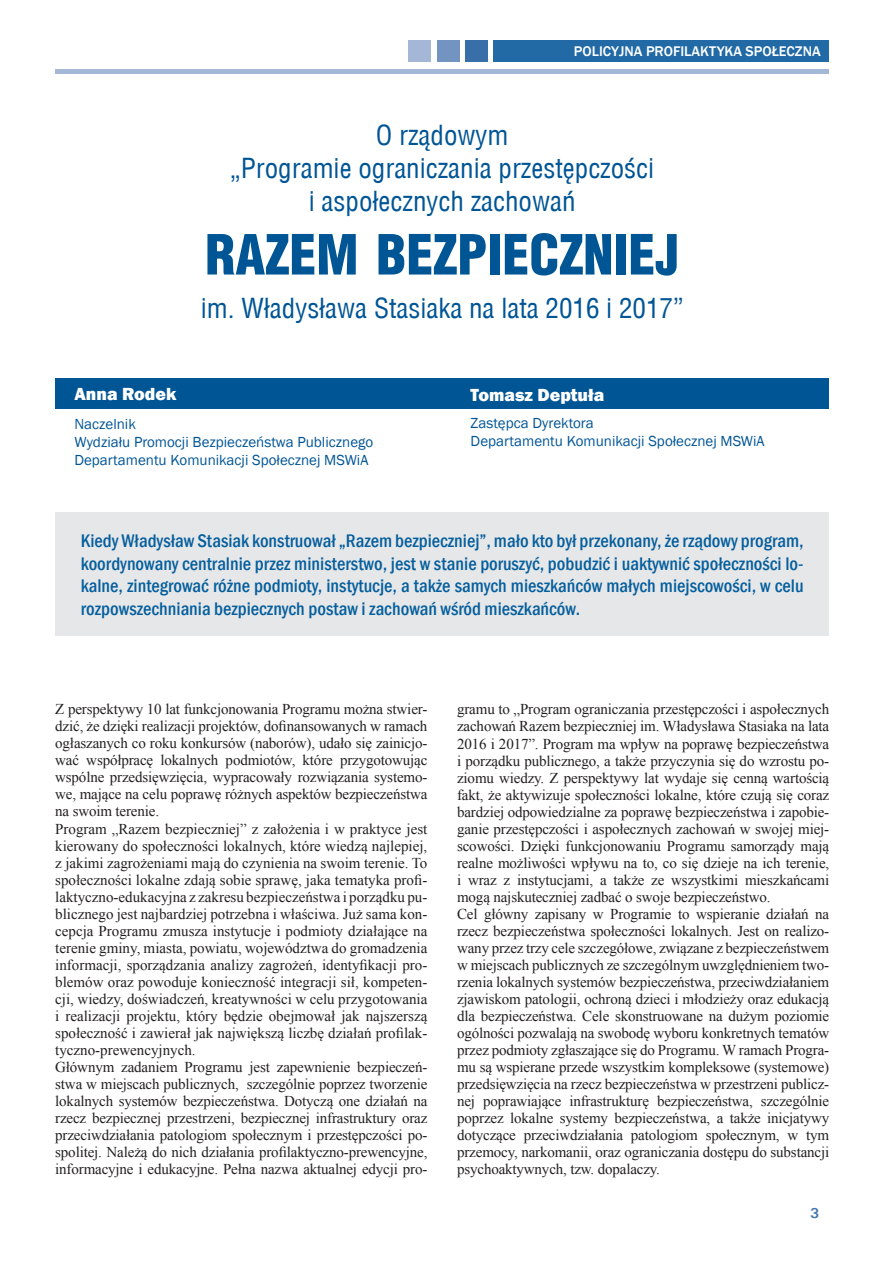
<style>
.page{position:relative;width:893px;height:1263px;background:#fff}
.page>*{position:absolute;margin:0;border:0;box-sizing:border-box;transform-origin:0 0}
.t1{font:900 54px "Switzerland Cond";color:#005595}
.t2{font:27px/33px "Switzerland Condensed";color:#005595;text-align:center}
.t3{font:500 condensed 18.75px/22.5px "Franklin Gothic";color:#055f9d;text-align:justify}
.t4{font:800 18px "Franklin Gothic";color:#fff}
.t5{font:15px/17px "Times New Roman";letter-spacing:-.01em;color:#231f20}
.t6{font:15px/18px "Franklin Gothic";color:#005595}
.t7{font:500 14.4px "Franklin Gothic";color:#fff}
.t8{font:700 14.4px "Univers";color:#4476ae}
</style>
<div class="page">
<hr style="left:55px;top:70px;width:774px;height:4px;background:#a4b7d7">
<div style="left:493px;top:41px;width:336px;height:21px;background:#216aa5"></div>
<div style="left:465px;top:41px;width:23px;height:21px;background:#386fa9"></div>
<div style="left:437px;top:41px;width:22px;height:21px;background:#7393c1"></div>
<div style="left:408px;top:41px;width:23px;height:21px;background:#a4b7d7"></div>
<div style="left:55px;top:378px;width:774px;height:31px;background:#005595"></div>
<div style="left:55px;top:513px;width:774px;height:123px;background:#e6e7e9"></div>
<p class="t7" style="left:574px;top:43px;width:248px">POLICYJNA PROFILAKTYKA SPOŁECZNA</p>
<h2 class="t2" style="left:230px;top:118px;width:425px">O rządowym<br>„Programie ograniczania przestępczości i aspołecznych zachowań</h2>
<h1 class="t1" style="left:205px;top:220px;width:475px">RAZEM BEZPIECZNIEJ</h1>
<h2 class="t2" style="left:201px;top:291px;width:484px">im. Władysława Stasiaka na lata 2016 i 2017”</h2>
<p class="t4" style="left:74px;top:383px;width:104px">Anna Rodek</p>
<p class="t6" style="left:74px;top:415px;width:300px">Naczelnik<br>Wydziału Promocji Bezpieczeństwa Publicznego<br>Departamentu Komunikacji Społecznej MSWiA</p>
<p class="t4" style="left:471px;top:383px;width:135px">Tomasz Deptuła</p>
<p class="t6" style="left:471px;top:415px;width:295px">Zastępca Dyrektora<br>Departamentu Komunikacji Społecznej MSWiA</p>
<p class="t3" style="left:81px;top:529px;width:724px">Kiedy Władysław Stasiak konstruował „Razem bezpieczniej”, mało kto był przekonany, że rządowy program, koordynowany centralnie przez ministerstwo, jest w stanie poruszyć, pobudzić i uaktywnić społeczności lo&shy;kalne, zintegrować różne podmioty, instytucje, a także samych mieszkańców małych miejscowości, w celu rozpowszechniania bezpiecznych postaw i zachowań wśród mieszkańców.</p>
<p class="t5" style="left:55px;top:701px;width:374px">Z perspektywy 10 lat funkcjonowania Programu można stwier&shy;dzić, że dzięki realizacji projektów, dofinansowanych w ramach ogłaszanych co roku konkursów (naborów), udało się zainicjo&shy;wać współpracę lokalnych podmiotów, które przygotowując wspólne przedsięwzięcia, wypracowały rozwiązania systemo&shy;we, mające na celu poprawę różnych aspektów bezpieczeństwa na swoim terenie.<br>Program „Razem bezpieczniej” z założenia i w praktyce jest kierowany do społeczności lokalnych, które wiedzą najlepiej, z jakimi zagrożeniami mają do czynienia na swoim terenie. To społeczności lokalne zdają sobie sprawę, jaka tematyka profi&shy;laktyczno-edukacyjna z zakresu bezpieczeństwa i porządku pu&shy;blicznego jest najbardziej potrzebna i właściwa. Już sama kon&shy;cepcja Programu zmusza instytucje i podmioty działające na terenie gminy, miasta, powiatu, województwa do gromadzenia informacji, sporządzania analizy zagrożeń, identyfikacji pro&shy;blemów oraz powoduje konieczność integracji sił, kompeten&shy;cji, wiedzy, doświadczeń, kreatywności w celu przygotowania i realizacji projektu, który będzie obejmował jak najszerszą społeczność i zawierał jak największą liczbę działań profilak&shy;tyczno-prewencyjnych.<br>Głównym zadaniem Programu jest zapewnienie bezpieczeń&shy;stwa w miejscach publicznych, szczególnie poprzez tworzenie lokalnych systemów bezpieczeństwa. Dotyczą one działań na rzecz bezpiecznej przestrzeni, bezpiecznej infrastruktury oraz przeciwdziałania patologiom społecznym i przestępczości po&shy;spolitej. Należą do nich działania profilaktyczno-prewencyjne, informacyjne i edukacyjne. Pełna nazwa aktualnej edycji pro-</p>
<p class="t5" style="left:457px;top:701px;width:374px">gramu to „Program ograniczania przestępczości i aspołecznych zachowań Razem bezpieczniej im. Władysława Stasiaka na lata 2016 i 2017”. Program ma wpływ na poprawę bezpieczeństwa i porządku publicznego, a także przyczynia się do wzrostu po&shy;ziomu wiedzy. Z perspektywy lat wydaje się cenną wartością fakt, że aktywizuje społeczności lokalne, które czują się coraz bardziej odpowiedzialne za poprawę bezpieczeństwa i zapobie&shy;ganie przestępczości i aspołecznych zachowań w swojej miej&shy;scowości. Dzięki funkcjonowaniu Programu samorządy mają realne możliwości wpływu na to, co się dzieje na ich terenie, i wraz z instytucjami, a także ze wszystkimi mieszkańcami mogą najskuteczniej zadbać o swoje bezpieczeństwo.<br>Cel główny zapisany w Programie to wspieranie działań na rzecz bezpieczeństwa społeczności lokalnych. Jest on realizo&shy;wany przez trzy cele szczegółowe, związane z bezpieczeństwem w miejscach publicznych ze szczególnym uwzględnieniem two&shy;rzenia lokalnych systemów bezpieczeństwa, przeciwdziałaniem zjawiskom patologii, ochroną dzieci i młodzieży oraz edukacją dla bezpieczeństwa. Cele skonstruowane na dużym poziomie ogólności pozwalają na swobodę wyboru konkretnych tematów przez podmioty zgłaszające się do Programu. W ramach Progra&shy;mu są wspierane przede wszystkim kompleksowe (systemowe) przedsięwzięcia na rzecz bezpieczeństwa w przestrzeni publicz&shy;nej poprawiające infrastrukturę bezpieczeństwa, szczególnie poprzez lokalne systemy bezpieczeństwa, a także inicjatywy dotyczące przeciwdziałania patologiom społecznym, w tym przemocy, narkomanii, oraz ograniczania dostępu do substancji psychoaktywnych, tzw. dopalaczy.</p>
<p class="t8" style="left:810px;top:1204px;width:11px">3</p>
</div>
